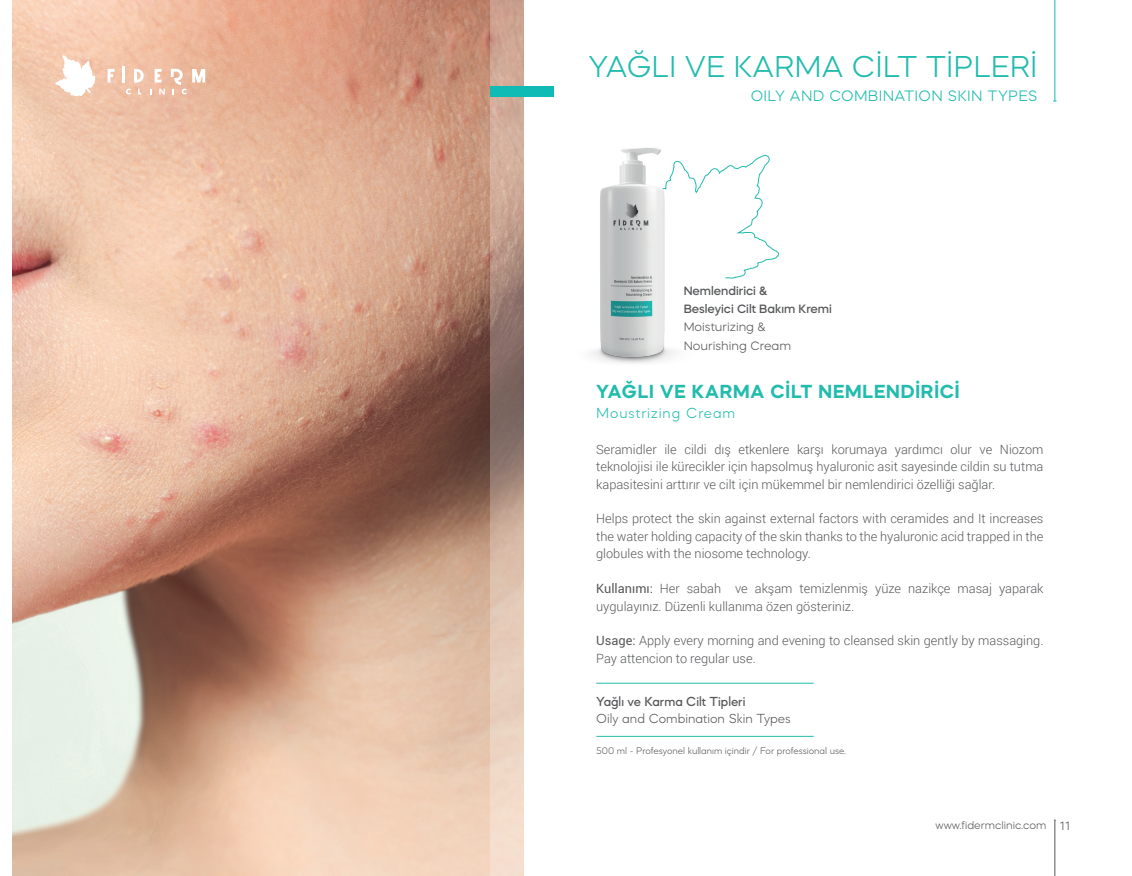
<style>
.page{position:relative;width:1132px;height:876px;background:#fff}
.page>*{position:absolute;margin:0;border:0;box-sizing:border-box;transform-origin:0 0}
.t1{font:300 30px "Mazzard H";color:#22bcae}
.t2{font:700 19.5px "Mazzard M";letter-spacing:.04em;color:#22bcae}
.t3{font:300 15px "Mazzard H";letter-spacing:.02em;color:#22bcae}
.t4{font:300 15px "Mazzard M";letter-spacing:.06em;color:#22bcae}
.t5{font:300 13.5px "Mazzard M";color:#57585a}
.t6{font:500 13.5px "Mazzard M";color:#57585a}
.t7{font:300 12.75px/17.4px "Roboto";color:#57585a;text-align:justify}
.t8{font:500 12px/18.1px "Mazzard H";color:#57585a}
.t9{font:300 12px/18.1px "Mazzard H";color:#57585a}
.t10{font:300 10.5px "Mazzard H";color:#57585a}
.t11{font:300 9.75px "Mazzard M";color:#57585a}
.s1{font-weight:400}
</style>
<div class="page">
<hr style="left:1054px;top:820px;width:1px;height:56px;background:#57585a">
<hr style="left:1054px;top:0;width:1px;height:101px;background:#10bab5">
<hr style="left:596px;top:683px;width:217px;height:1px;background:#22bcae">
<hr style="left:596px;top:736px;width:217px;height:1px;background:#22bcae">
<svg style="left:747px;top:155px;width:31px;height:115px"></svg>
<img style="left:591px;top:147px;width:156px;height:216px">
<img style="left:13px;top:0;width:477px;height:876px">
<svg style="left:107px;top:69px;width:7px;height:14px"></svg>
<svg style="left:122px;top:66px;width:3px;height:16px"></svg>
<svg style="left:134px;top:69px;width:10px;height:14px"></svg>
<svg style="left:154px;top:69px;width:7px;height:14px"></svg>
<svg style="left:126px;top:89px;width:5px;height:5px"></svg>
<svg style="left:138px;top:89px;width:3px;height:5px"></svg>
<svg style="left:171px;top:69px;width:34px;height:25px"></svg>
<svg style="left:159px;top:89px;width:6px;height:5px"></svg>
<svg style="left:55px;top:55px;width:40px;height:41px"></svg>
<svg style="left:490px;top:0;width:34px;height:876px;background:#c5a899"></svg>
<div style="left:490px;top:86px;width:63px;height:10px;background:#10bab5"></div>
<h1 class="t1" style="left:588px;top:48px;width:450px">YAĞLI VE KARMA CİLT TİPLERİ</h1>
<p class="t3" style="left:750px;top:87px;width:288px">OILY AND COMBINATION SKIN TYPES</p>
<p class="t8" style="left:683px;top:282px;width:149px">Nemlendirici &amp;<br>Besleyici Cilt Bakım Kremi</p>
<p class="t9" style="left:683px;top:318px;width:109px">Moisturizing &amp;<br>Nourishing Cream</p>
<h2 class="t2" style="left:596px;top:379px;width:365px">YAĞLI VE KARMA CİLT NEMLENDİRİCİ</h2>
<p class="t4" style="left:596px;top:404px;width:140px">Moustrizing Cream</p>
<p class="t7" style="left:596px;top:440px;width:448px">Seramidler ile cildi dış etkenlere karşı korumaya yardımcı olur ve Niozom teknolojisi ile kürecikler için hapsolmuş hyaluronic asit sayesinde cildin su tutma kapasitesini arttırır ve cilt için mükemmel bir nemlendirici özelliği sağlar.</p>
<p class="t7" style="left:596px;top:510px;width:448px">Helps protect the skin against external factors with ceramides and It increases the water holding capacity of the skin thanks to the hyaluronic acid trapped in the globules with the niosome technology.</p>
<p class="t7" style="left:596px;top:579px;width:448px"><span class="s1">Kullanımı:</span> Her sabah ve akşam temizlenmiş yüze nazikçe masaj yaparak uygulayınız. Düzenli kullanıma özen gösteriniz.</p>
<p class="t7" style="left:596px;top:632px;width:448px"><span class="s1">Usage:</span> Apply every morning and evening to cleansed skin gently by massaging.<br>Pay attencion to regular use.</p>
<p class="t6" style="left:596px;top:694px;width:151px">Yağlı ve Karma Cilt Tipleri</p>
<p class="t5" style="left:596px;top:710px;width:196px">Oily and Combination Skin Types</p>
<p class="t11" style="left:596px;top:745px;width:251px">500 ml - Profesyonel kullanım içindir / For professional use.</p>
<p class="t10" style="left:935px;top:819px;width:112px">www.fidermclinic.com</p>
<p class="t9" style="left:1059px;top:816px;width:12px">11</p>
</div>
